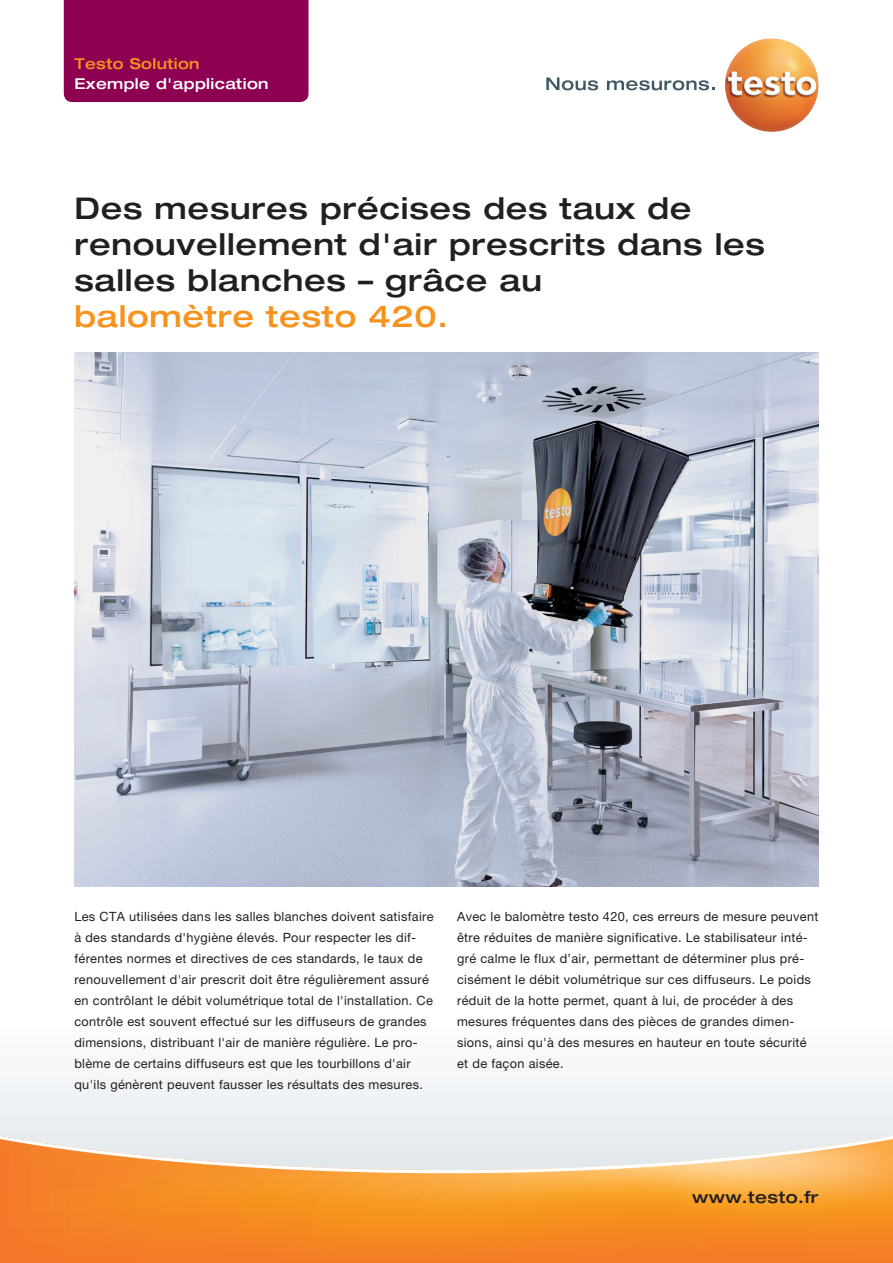
<style>
.page{position:relative;width:893px;height:1263px;background:#fff}
.page>*{position:absolute;margin:0;border:0;box-sizing:border-box;transform-origin:0 0}
.Headline_Titel{font:500 expanded 30px/36px "Helvetica Neue LTW1 G";letter-spacing:.025em;color:#231f20}
.www_testo_de{font:500 expanded 16.5px "Helvetica Neue LTW1 G";letter-spacing:.025em;color:#231f20}
.Copy_8_5_pt{font:500 expanded 15px "Helvetica Neue LTW1 G";letter-spacing:.025em;color:#fff}
.Copy_8_5_pt-2{font:500 expanded 15px "Helvetica Neue LTW1 G";letter-spacing:.025em;color:#f7931d}
.Copy_8_5_pt-3{font:12.75px/21px "Helvetica Neue LTW1 G";letter-spacing:.025em;color:#231f20}
.s1{color:#f7931d}
</style>
<div class="page">
<div style="left:0;top:1019px;width:893px;height:228px;background:#f4f6f7"></div>
<svg style="left:0;top:1132px;width:893px;height:131px"></svg>
<div style="left:64px;top:0;width:244px;height:102px;background:#8d0052"></div>
<img style="left:74px;top:353px;width:745px;height:534px">
<img style="left:725px;top:38px;width:94px;height:94px;border-radius:46px">
<svg style="left:546px;top:77px;width:52px;height:13px"></svg>
<svg style="left:607px;top:80px;width:108px;height:10px"></svg>
<p class="Copy_8_5_pt-2" style="left:74px;top:54px;width:127px">Testo Solution</p>
<p class="Copy_8_5_pt" style="left:74px;top:74px;width:196px">Exemple d'application</p>
<p class="Headline_Titel" style="left:74px;top:190px;width:692px">Des mesures précises des taux de renouvellement d'air prescrits dans les salles blanches – grâce au<br><span class="s1">balomètre testo 420.</span></p>
<p class="Copy_8_5_pt-3" style="left:74px;top:906px;width:361px">Les CTA utilisées dans les salles blanches doivent satisfaire à des standards d'hygiène élevés. Pour respecter les dif&shy;férentes normes et directives de ces standards, le taux de renouvellement d'air prescrit doit être régulièrement assuré en contrôlant le débit volumétrique total de l'installation. Ce contrôle est souvent effectué sur les diffuseurs de grandes dimensions, distribuant l'air de manière régulière. Le pro&shy;blème de certains diffuseurs est que les tourbillons d'air qu'ils génèrent peuvent fausser les résultats des mesures.</p>
<p class="Copy_8_5_pt-3" style="left:457px;top:906px;width:363px">Avec le balomètre testo 420, ces erreurs de mesure peuvent être réduites de manière significative. Le stabilisateur inté&shy;gré calme le flux d’air, permettant de déterminer plus pré&shy;cisément le débit volumétrique sur ces diffuseurs. Le poids réduit de la hotte permet, quant à lui, de procéder à des mesures fréquentes dans des pièces de grandes dimen&shy;sions, ainsi qu'à des mesures en hauteur en toute sécurité et de façon aisée.</p>
<p class="www_testo_de" style="left:692px;top:1187px;width:128px">www.testo.fr</p>
</div>
